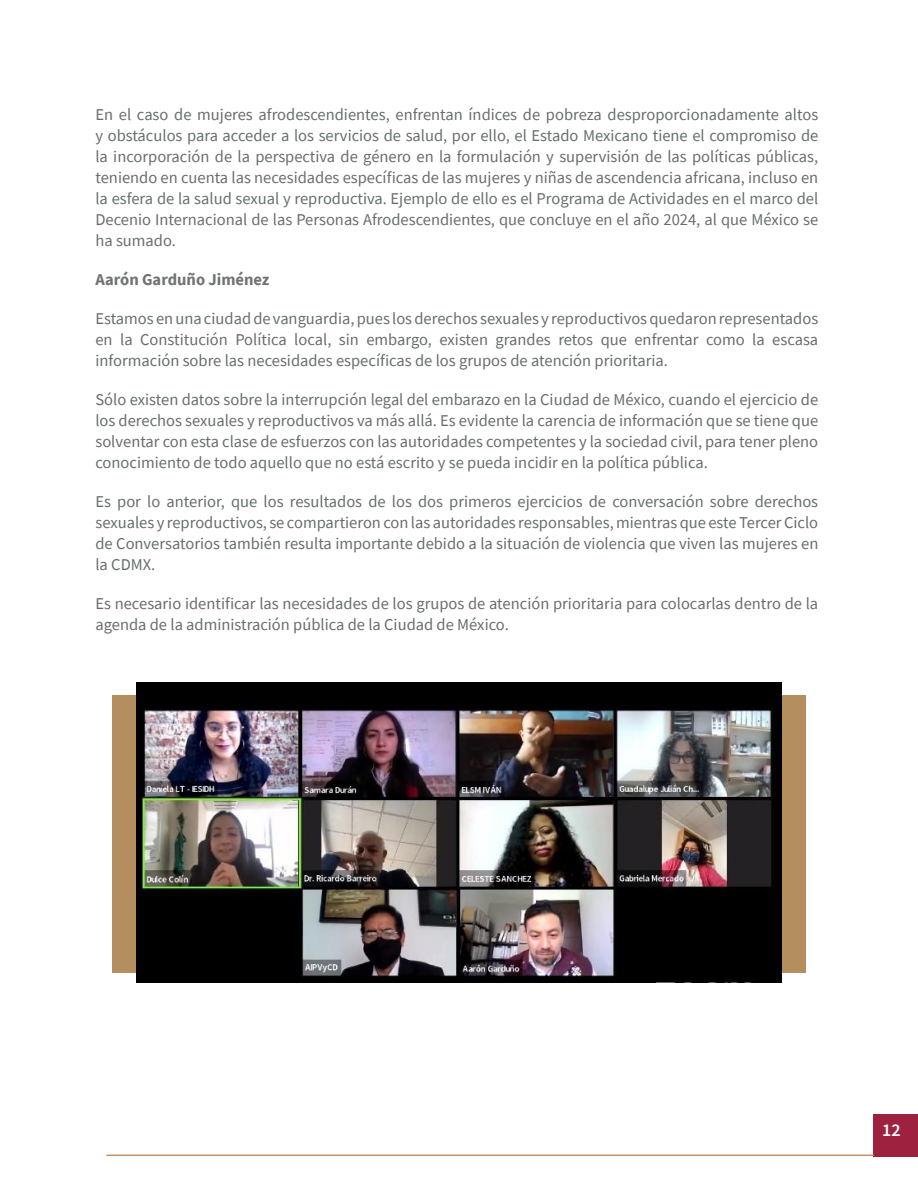
<style>
.page{position:relative;width:918px;height:1188px;background:#fff}
.page>*{position:absolute;margin:0;border:0;box-sizing:border-box;transform-origin:0 0}
.t1{font:600 18px "Source Sans Pro";color:#fff}
.CUERPOS_TEXTO{font:16.5px/21px "Source Sans Pro";color:#676d6e;text-align:justify}
.CUERPOS_TEXTO-2{font:700 16.5px "Source Sans Pro";color:#717373}
</style>
<div class="page">
<div style="left:874px;top:1114px;width:44px;height:42px;background:#9e2140"></div>
<hr style="left:106px;top:1155px;width:768px;height:1px;background:#bd945c">
<div style="left:112px;top:695px;width:694px;height:277px;background:#b48e5e"></div>
<img style="left:136px;top:683px;width:646px;height:299px">
<p class="CUERPOS_TEXTO" style="left:95px;top:103px;width:724px">En el caso de mujeres afrodescendientes, enfrentan índices de pobreza desproporcionadamente altos y obstáculos para acceder a los servicios de salud, por ello, el Estado Mexicano tiene el compromiso de la incorporación de la perspectiva de género en la formulación y supervisión de las políticas públicas, teniendo en cuenta las necesidades específicas de las mujeres y niñas de ascendencia africana, incluso en la esfera de la salud sexual y reproductiva. Ejemplo de ello es el Programa de Actividades en el marco del Decenio Internacional de las Personas Afrodescendientes, que concluye en el año 2024, al que México se ha sumado.</p>
<p class="CUERPOS_TEXTO-2" style="left:95px;top:268px;width:176px">Aarón Garduño Jiménez</p>
<p class="CUERPOS_TEXTO" style="left:95px;top:307px;width:724px">Estamos en una ciudad de vanguardia, pues los derechos sexuales y reproductivos quedaron representados en la Constitución Política local, sin embargo, existen grandes retos que enfrentar como la escasa información sobre las necesidades específicas de los grupos de atención prioritaria.</p>
<p class="CUERPOS_TEXTO" style="left:95px;top:388px;width:724px">Sólo existen datos sobre la interrupción legal del embarazo en la Ciudad de México, cuando el ejercicio de los derechos sexuales y reproductivos va más allá. Es evidente la carencia de información que se tiene que solventar con esta clase de esfuerzos con las autoridades competentes y la sociedad civil, para tener pleno conocimiento de todo aquello que no está escrito y se pueda incidir en la política pública.</p>
<p class="CUERPOS_TEXTO" style="left:95px;top:490px;width:724px">Es por lo anterior, que los resultados de los dos primeros ejercicios de conversación sobre derechos sexuales y reproductivos, se compartieron con las autoridades responsables, mientras que este Tercer Ciclo de Conversatorios también resulta importante debido a la situación de violencia que viven las mujeres en la CDMX.</p>
<p class="CUERPOS_TEXTO" style="left:95px;top:592px;width:724px">Es necesario identificar las necesidades de los grupos de atención prioritaria para colocarlas dentro de la agenda de la administración pública de la Ciudad de México.</p>
<p class="t1" style="left:882px;top:1118px;width:20px">12</p>
</div>
